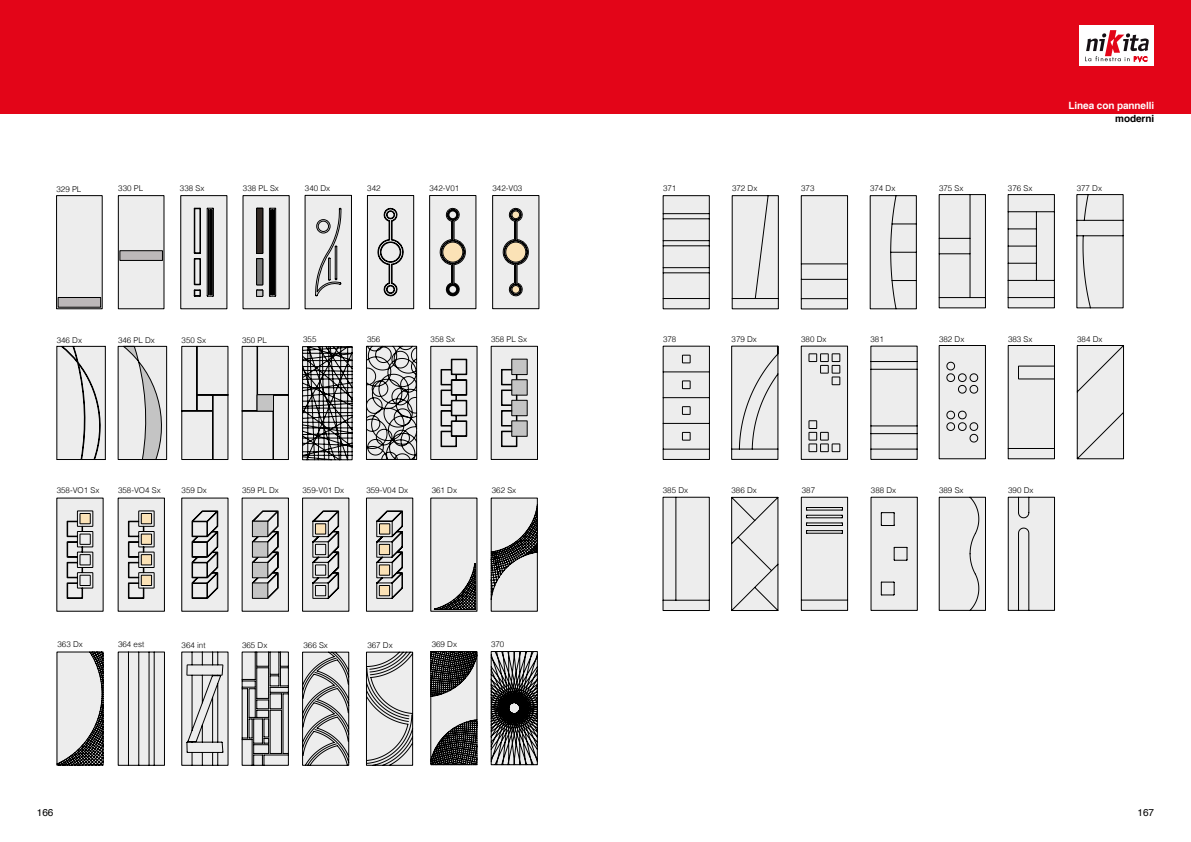
<style>
.page{position:relative;width:1191px;height:842px;background:#fff}
.page>*{position:absolute;margin:0;border:0;box-sizing:border-box;transform-origin:0 0}
.t1{font:700 10px "Helvetica";letter-spacing:-.01em;color:#fff}
.t2{font:700 10px "Helvetica";letter-spacing:-.01em;color:#000}
.t3{font:10px "Helvetica";color:#000}
.t4{font:300 8px "Helvetica";color:#000}
</style>
<div class="page">
<svg style="left:243px;top:195px;width:46px;height:114px"></svg>
<div style="left:256px;top:259px;width:7px;height:26px;border:1px solid #000"></div>
<svg style="left:180px;top:195px;width:47px;height:114px"></svg>
<svg style="left:367px;top:195px;width:47px;height:114px"></svg>
<svg style="left:429px;top:195px;width:47px;height:114px"></svg>
<svg style="left:57px;top:498px;width:46px;height:113px"></svg>
<svg style="left:118px;top:498px;width:47px;height:113px"></svg>
<div style="left:141px;top:534px;width:11px;height:10px;background:#fbe2b6"></div>
<div style="left:141px;top:534px;width:11px;height:10px;border:1px solid #000"></div>
<div style="left:139px;top:552px;width:15px;height:16px;border:1px solid #000"></div>
<div style="left:141px;top:555px;width:11px;height:10px;background:#fbe2b6"></div>
<div style="left:141px;top:554px;width:11px;height:11px;border:1px solid #000"></div>
<div style="left:139px;top:572px;width:15px;height:16px;border:1px solid #000"></div>
<div style="left:141px;top:575px;width:11px;height:10px;background:#fbe2b6"></div>
<div style="left:141px;top:575px;width:11px;height:11px;border:1px solid #000"></div>
<svg style="left:181px;top:498px;width:47px;height:113px"></svg>
<svg style="left:242px;top:498px;width:47px;height:113px"></svg>
<svg style="left:302px;top:498px;width:47px;height:113px"></svg>
<svg style="left:366px;top:498px;width:47px;height:113px"></svg>
<div style="left:379px;top:585px;width:10px;height:11px;background:#fbe2b6"></div>
<div style="left:379px;top:585px;width:11px;height:11px;border:1px solid #000"></div>
<div style="left:379px;top:565px;width:10px;height:10px;background:#fbe2b6"></div>
<div style="left:379px;top:565px;width:11px;height:10px;border:1px solid #000"></div>
<div style="left:379px;top:544px;width:10px;height:11px;background:#fbe2b6"></div>
<div style="left:379px;top:544px;width:11px;height:11px;border:1px solid #000"></div>
<div style="left:379px;top:524px;width:11px;height:10px;background:#fbe2b6"></div>
<div style="left:379px;top:524px;width:11px;height:10px;border:1px solid #000"></div>
<svg style="left:430px;top:498px;width:47px;height:113px"></svg>
<svg style="left:491px;top:498px;width:47px;height:113px"></svg>
<svg style="left:57px;top:652px;width:46px;height:113px"></svg>
<svg style="left:118px;top:652px;width:47px;height:113px"></svg>
<svg style="left:181px;top:651px;width:47px;height:114px"></svg>
<svg style="left:242px;top:652px;width:47px;height:113px"></svg>
<svg style="left:302px;top:652px;width:47px;height:114px"></svg>
<svg style="left:366px;top:652px;width:47px;height:114px"></svg>
<svg style="left:491px;top:651px;width:46px;height:114px"></svg>
<svg style="left:430px;top:651px;width:47px;height:114px"></svg>
<svg style="left:732px;top:195px;width:46px;height:114px"></svg>
<svg style="left:801px;top:195px;width:46px;height:114px"></svg>
<svg style="left:663px;top:195px;width:46px;height:114px"></svg>
<svg style="left:870px;top:195px;width:46px;height:114px"></svg>
<svg style="left:939px;top:194px;width:46px;height:114px"></svg>
<svg style="left:1008px;top:194px;width:46px;height:114px"></svg>
<svg style="left:1076px;top:194px;width:47px;height:114px"></svg>
<svg style="left:663px;top:346px;width:46px;height:114px"></svg>
<svg style="left:731px;top:346px;width:47px;height:114px"></svg>
<svg style="left:801px;top:346px;width:46px;height:114px"></svg>
<svg style="left:870px;top:346px;width:47px;height:114px"></svg>
<svg style="left:939px;top:345px;width:46px;height:114px"></svg>
<svg style="left:1008px;top:345px;width:46px;height:114px"></svg>
<svg style="left:1076px;top:345px;width:47px;height:114px"></svg>
<svg style="left:663px;top:497px;width:46px;height:114px"></svg>
<svg style="left:731px;top:497px;width:47px;height:114px"></svg>
<svg style="left:801px;top:497px;width:47px;height:114px"></svg>
<svg style="left:870px;top:497px;width:47px;height:114px"></svg>
<svg style="left:939px;top:497px;width:46px;height:114px"></svg>
<svg style="left:1008px;top:497px;width:46px;height:114px"></svg>
<div style="left:0;top:0;width:1191px;height:114px;background:#e30518"></div>
<div style="left:56px;top:195px;width:46px;height:114px;background:#ededed"></div>
<div style="left:118px;top:195px;width:46px;height:114px;background:#ededed"></div>
<div style="left:118px;top:346px;width:49px;height:113px;background:#ededed"></div>
<div style="left:491px;top:346px;width:46px;height:113px;background:#ededed"></div>
<div style="left:56px;top:195px;width:46px;height:114px;border:1px solid #000"></div>
<div style="left:58px;top:297px;width:43px;height:10px;background:#bcb8b9"></div>
<div style="left:58px;top:297px;width:43px;height:10px;border:1px solid #000"></div>
<div style="left:118px;top:195px;width:46px;height:114px;border:1px solid #000"></div>
<div style="left:120px;top:251px;width:42px;height:9px;background:#bcb8b9"></div>
<div style="left:120px;top:251px;width:43px;height:10px;border:1px solid #000"></div>
<svg style="left:305px;top:195px;width:47px;height:114px"></svg>
<svg style="left:492px;top:195px;width:47px;height:114px"></svg>
<svg style="left:57px;top:346px;width:49px;height:114px"></svg>
<svg style="left:125px;top:346px;width:43px;height:114px"></svg>
<div style="left:118px;top:346px;width:49px;height:114px;border:1px solid #000"></div>
<svg style="left:181px;top:346px;width:47px;height:114px"></svg>
<svg style="left:242px;top:346px;width:47px;height:114px"></svg>
<div style="left:257px;top:395px;width:16px;height:16px;background:#c4c4c4"></div>
<div style="left:257px;top:395px;width:17px;height:16px;border:1px solid #000"></div>
<svg style="left:302px;top:346px;width:51px;height:114px"></svg>
<svg style="left:366px;top:346px;width:51px;height:114px"></svg>
<svg style="left:430px;top:346px;width:47px;height:114px"></svg>
<div style="left:512px;top:359px;width:15px;height:16px;background:#c4c4c4"></div>
<div style="left:511px;top:359px;width:16px;height:16px;border:1px solid #000"></div>
<div style="left:512px;top:380px;width:15px;height:15px;background:#c4c4c4"></div>
<div style="left:511px;top:380px;width:16px;height:15px;border:1px solid #000"></div>
<div style="left:512px;top:400px;width:15px;height:16px;background:#c4c4c4"></div>
<div style="left:511px;top:400px;width:16px;height:16px;border:1px solid #000"></div>
<div style="left:512px;top:421px;width:15px;height:15px;background:#c4c4c4"></div>
<div style="left:511px;top:421px;width:16px;height:15px;border:1px solid #000"></div>
<svg style="left:501px;top:369px;width:16px;height:78px"></svg>
<div style="left:1079px;top:26px;width:75px;height:40px;background:#fff"></div>
<svg style="left:1085px;top:25px;width:64px;height:38px"></svg>
<p class="t1" style="left:1068px;top:98px;width:87px">Linea con pannelli</p>
<p class="t2" style="left:1115px;top:111px;width:40px">moderni</p>
<p class="t4" style="left:56px;top:182px;width:26px">329 PL</p>
<p class="t4" style="left:118px;top:182px;width:26px">330 PL</p>
<p class="t4" style="left:180px;top:181px;width:26px">338 Sx</p>
<p class="t4" style="left:243px;top:181px;width:38px">338 PL Sx</p>
<p class="t4" style="left:305px;top:181px;width:27px">340 Dx</p>
<p class="t4" style="left:367px;top:181px;width:15px">342</p>
<p class="t4" style="left:429px;top:181px;width:31px">342-V01</p>
<p class="t4" style="left:492px;top:181px;width:31px">342-V03</p>
<p class="t4" style="left:663px;top:182px;width:15px">371</p>
<p class="t4" style="left:732px;top:182px;width:27px">372 Dx</p>
<p class="t4" style="left:801px;top:182px;width:15px">373</p>
<p class="t4" style="left:870px;top:182px;width:27px">374 Dx</p>
<p class="t4" style="left:939px;top:181px;width:26px">375 Sx</p>
<p class="t4" style="left:1008px;top:181px;width:26px">376 Sx</p>
<p class="t4" style="left:1076px;top:181px;width:27px">377 Dx</p>
<p class="t4" style="left:57px;top:333px;width:27px">346 Dx</p>
<p class="t4" style="left:118px;top:333px;width:38px">346 PL Dx</p>
<p class="t4" style="left:182px;top:333px;width:26px">350 Sx</p>
<p class="t4" style="left:242px;top:333px;width:26px">350 PL</p>
<p class="t4" style="left:303px;top:332px;width:15px">355</p>
<p class="t4" style="left:367px;top:332px;width:15px">356</p>
<p class="t4" style="left:430px;top:332px;width:26px">358 Sx</p>
<p class="t4" style="left:491px;top:332px;width:38px">358 PL Sx</p>
<p class="t4" style="left:663px;top:333px;width:15px">378</p>
<p class="t4" style="left:731px;top:333px;width:27px">379 Dx</p>
<p class="t4" style="left:801px;top:333px;width:27px">380 Dx</p>
<p class="t4" style="left:870px;top:333px;width:15px">381</p>
<p class="t4" style="left:939px;top:332px;width:27px">382 Dx</p>
<p class="t4" style="left:1008px;top:332px;width:26px">383 Sx</p>
<p class="t4" style="left:1077px;top:332px;width:27px">384 Dx</p>
<p class="t4" style="left:57px;top:484px;width:44px">358-VO1 Sx</p>
<p class="t4" style="left:118px;top:484px;width:44px">358-VO4 Sx</p>
<p class="t4" style="left:182px;top:484px;width:27px">359 Dx</p>
<p class="t4" style="left:242px;top:484px;width:38px">359 PL Dx</p>
<p class="t4" style="left:302px;top:484px;width:43px">359-V01 Dx</p>
<p class="t4" style="left:366px;top:484px;width:43px">359-V04 Dx</p>
<p class="t4" style="left:432px;top:484px;width:27px">361 Dx</p>
<p class="t4" style="left:492px;top:484px;width:26px">362 Sx</p>
<p class="t4" style="left:663px;top:484px;width:27px">385 Dx</p>
<p class="t4" style="left:731px;top:483px;width:27px">386 Dx</p>
<p class="t4" style="left:802px;top:483px;width:15px">387</p>
<p class="t4" style="left:871px;top:483px;width:27px">388 Dx</p>
<p class="t4" style="left:939px;top:483px;width:26px">389 Sx</p>
<p class="t4" style="left:1008px;top:483px;width:27px">390 Dx</p>
<p class="t4" style="left:57px;top:638px;width:27px">363 Dx</p>
<p class="t4" style="left:118px;top:638px;width:28px">364 est</p>
<p class="t4" style="left:182px;top:638px;width:26px">364 int</p>
<p class="t4" style="left:242px;top:638px;width:27px">365 Dx</p>
<p class="t4" style="left:303px;top:638px;width:26px">366 Sx</p>
<p class="t4" style="left:367px;top:638px;width:27px">367 Dx</p>
<p class="t4" style="left:432px;top:638px;width:27px">369 Dx</p>
<p class="t4" style="left:491px;top:638px;width:15px">370</p>
<p class="t3" style="left:37px;top:805px;width:18px">166</p>
<p class="t3" style="left:1137px;top:805px;width:18px">167</p>
</div>
